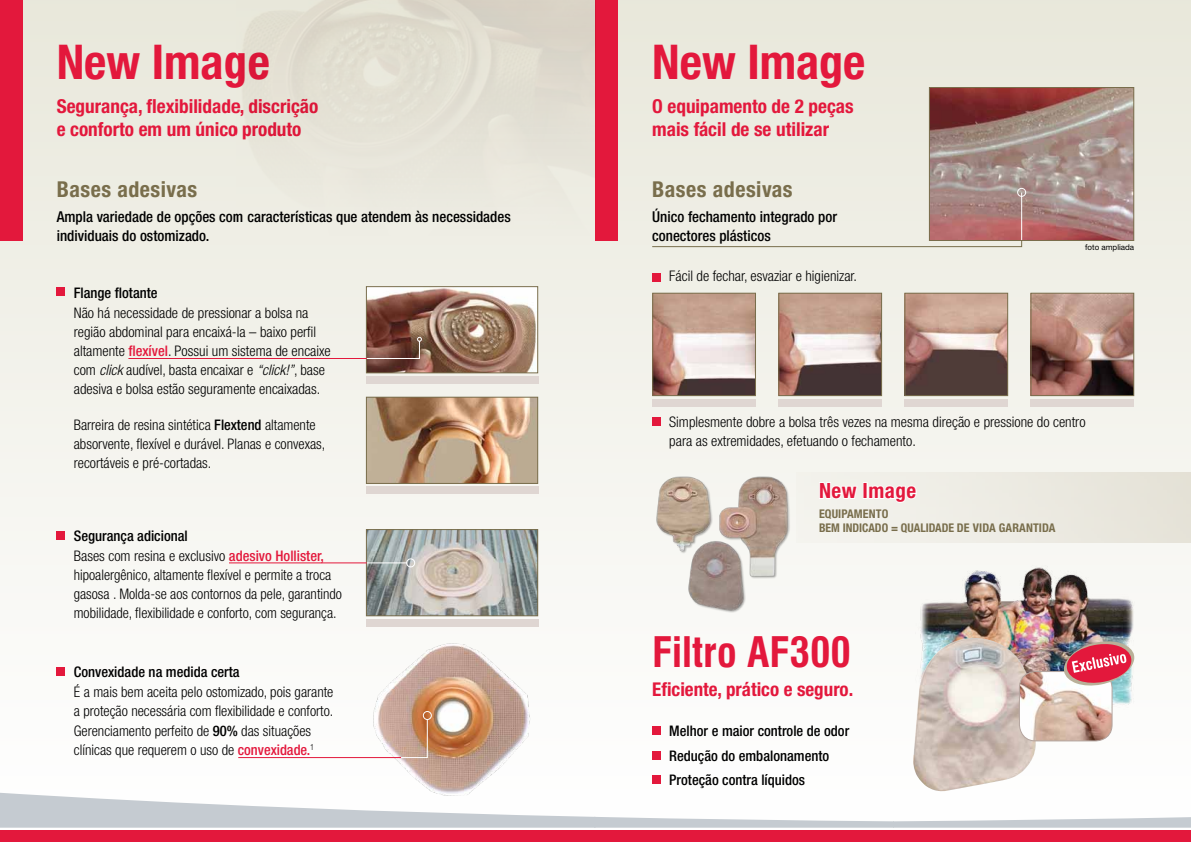
<style>
.page{position:relative;width:1191px;height:842px;background:#fff}
.page>*{position:absolute;margin:0;border:0;box-sizing:border-box;transform-origin:0 0}
.t1{font:700 condensed 48px "Helvetica Neue LT Std";color:#e3183c}
.t2{font:700 condensed 41px "Swiss 721 BT";color:#e3183c}
.t3{font:700 condensed 21.9px "Helvetica Neue LT Std";letter-spacing:.025em;color:#796e4c}
.t4{font:700 condensed 21px "Helvetica Neue LT Std";letter-spacing:.025em;color:#e3183c}
.t5{font:700 condensed 19.2px/23px "Helvetica Neue LT Std";color:#e3183c}
.t6{font:700 condensed 19px "Helvetica Neue LT Std";color:#e3183c}
.t7{font:500 condensed 15px/19px "Helvetica Neue LT Std";color:#000}
.t8{font:300 condensed 14.6px/19px "Helvetica Neue LT Std";color:#000}
.t9{font:500 condensed 14.6px/24.6px "Helvetica Neue LT Std";color:#000}
.t10{font:700 condensed 12px/14.4px "Helvetica Neue LT Std";color:#796e4c}
.t11{font:8px "Helvetica Neue LT Std";color:#000}
.s1{font-weight:500;color:#e3183c}
.s2{font-style:italic}
.s3{font-weight:500}
</style>
<div class="page">
<div style="left:0;top:0;width:1191px;height:839px;background:linear-gradient(to bottom,#e8e7da,#fff)"></div>
<img style="left:368px;top:531px;width:168px;height:83px">
<div style="left:366px;top:529px;width:172px;height:87px;border:1px solid #796e4c"></div>
<div style="left:366px;top:619px;width:172px;height:7px;background:#dfd6d2"></div>
<div style="left:0;top:0;width:23px;height:241px;background:#e3183c"></div>
<div style="left:595px;top:0;width:23px;height:241px;background:#e3183c"></div>
<div style="left:57px;top:288px;width:8px;height:8px;background:#e3183c"></div>
<div style="left:57px;top:531px;width:8px;height:8px;background:#e3183c"></div>
<div style="left:57px;top:667px;width:8px;height:9px;background:#e3183c"></div>
<div style="left:0;top:830px;width:1191px;height:12px;background:#e3183c"></div>
<svg style="left:0;top:792px;width:1191px;height:36px"></svg>
<hr style="left:229px;top:562px;width:138px;height:1px;background:#e3183c">
<div style="left:406px;top:558px;width:9px;height:9px;border:1px solid #fff;border-radius:50%"></div>
<img style="left:360px;top:632px;width:194px;height:181px">
<img style="left:368px;top:288px;width:168px;height:83px">
<div style="left:366px;top:286px;width:172px;height:87px;border:1px solid #796e4c"></div>
<div style="left:366px;top:376px;width:173px;height:7px;background:#dfd6d2"></div>
<div style="left:652px;top:273px;width:8px;height:8px;background:#e3183c"></div>
<div style="left:652px;top:417px;width:8px;height:9px;background:#e3183c"></div>
<img style="left:654px;top:295px;width:100px;height:99px">
<div style="left:652px;top:293px;width:104px;height:103px;border:1px solid #796e4c"></div>
<div style="left:652px;top:399px;width:104px;height:7px;background:#dfd6d2"></div>
<img style="left:780px;top:295px;width:100px;height:99px">
<div style="left:778px;top:293px;width:104px;height:103px;border:1px solid #796e4c"></div>
<div style="left:778px;top:399px;width:104px;height:7px;background:#dfd6d2"></div>
<img style="left:906px;top:295px;width:100px;height:99px">
<div style="left:904px;top:293px;width:104px;height:103px;border:1px solid #796e4c"></div>
<div style="left:904px;top:399px;width:104px;height:7px;background:#dfd6d2"></div>
<img style="left:1032px;top:295px;width:100px;height:99px">
<div style="left:1030px;top:293px;width:104px;height:103px;border:1px solid #796e4c"></div>
<div style="left:1030px;top:399px;width:104px;height:7px;background:#dfd6d2"></div>
<img style="left:368px;top:399px;width:168px;height:83px">
<div style="left:366px;top:397px;width:172px;height:87px;border:1px solid #796e4c"></div>
<div style="left:366px;top:487px;width:172px;height:7px;background:#dfd6d2"></div>
<img style="left:931px;top:89px;width:201px;height:150px">
<div style="left:929px;top:87px;width:205px;height:154px;border:1px solid #796e4c"></div>
<img style="left:236px;top:0;width:359px;height:241px">
<svg style="left:651px;top:240px;width:371px;height:7px;background:#dbd9cc"></svg>
<hr style="left:1021px;top:193px;width:1px;height:47px;background:#fff">
<div style="left:1017px;top:188px;width:9px;height:9px;border:1px solid #fff;border-radius:50%"></div>
<div style="left:796px;top:472px;width:395px;height:71px;background:#edebe3"></div>
<svg style="left:818px;top:468px;width:40px;height:50px"></svg>
<div style="left:862px;top:482px;width:5px;height:17px;border:2px solid #fff"></div>
<svg style="left:867px;top:482px;width:50px;height:21px"></svg>
<img style="left:646px;top:466px;width:152px;height:152px">
<hr style="left:128px;top:358px;width:239px;height:1px;background:#e3183c">
<svg style="left:366px;top:337px;width:56px;height:22px"></svg>
<hr style="left:367px;top:562px;width:40px;height:1px;background:#fff">
<hr style="left:238px;top:757px;width:163px;height:1px;background:#e3183c">
<div style="left:423px;top:711px;width:9px;height:9px;border:1px solid #fff;border-radius:50%"></div>
<svg style="left:400px;top:718px;width:28px;height:40px"></svg>
<img style="left:915px;top:559px;width:223px;height:161px">
<img style="left:913px;top:638px;width:122px;height:154px">
<img style="left:1019px;top:671px;width:93px;height:70px">
<div style="left:1019px;top:671px;width:93px;height:70px;border:1px solid #b4a59f;border-radius:16px"></div>
<svg style="left:1063px;top:641px;width:71px;height:44px;background:#cf6778"></svg>
<div style="left:652px;top:727px;width:8px;height:8px;background:#e3183c"></div>
<div style="left:652px;top:751px;width:8px;height:9px;background:#e3183c"></div>
<div style="left:652px;top:775px;width:8px;height:9px;background:#e3183c"></div>
<h1 class="t1" style="left:57px;top:33px;width:215px">New Image</h1>
<h3 class="t5" style="left:57px;top:95px;width:263px">Segurança, flexibilidade, discrição e conforto em um único produto</h3>
<h3 class="t3" style="left:57px;top:176px;width:142px">Bases adesivas</h3>
<p class="t7" style="left:57px;top:207px;width:455px">Ampla variedade de opções com características que atendem às necessidades individuais do ostomizado.</p>
<p class="t9" style="left:74px;top:280px;width:85px">Flange flotante</p>
<p class="t8" style="left:74px;top:303px;width:258px">Não há necessidade de pressionar a bolsa na região abdominal para encaixá-la – baixo perfil altamente <span class="s1">flexível</span>. Possui um sistema de encaixe com <span class="s2">click</span> audível, basta encaixar e <span class="s2">“click!”</span>, base adesiva e bolsa estão seguramente encaixadas.</p>
<p class="t8" style="left:74px;top:415px;width:253px">Barreira de resina sintética <span class="s3">Flextend</span> altamente absorvente, flexível e durável. Planas e convexas, recortáveis e pré-cortadas.</p>
<p class="t8" style="left:74px;top:525px;width:251px;line-height:20.3px"><span class="s3">Segurança adicional<br></span>Bases com resina e exclusivo <span class="s1">adesivo Hollister,</span></p>
<p class="t8" style="left:74px;top:565px;width:269px">hipoalergênico, altamente flexível e permite a troca gasosa . Molda-se aos contornos da pele, garantindo mobilidade, flexibilidade e conforto, com segurança.</p>
<p class="t9" style="left:74px;top:659px;width:167px">Convexidade na medida certa</p>
<p class="t8" style="left:74px;top:682px;width:261px">É a mais bem aceita pelo ostomizado, pois garante a proteção necessária com flexibilidade e conforto.<br>Gerenciamento perfeito de <span class="s3">90%</span> das situações clínicas que requerem o uso de <span class="s1">convexidade.</span><sup>1</sup></p>
<h1 class="t1" style="left:652px;top:33px;width:215px">New Image</h1>
<h3 class="t5" style="left:652px;top:95px;width:203px">O equipamento de 2 peças mais fácil de se utilizar</h3>
<h3 class="t3" style="left:652px;top:176px;width:142px">Bases adesivas</h3>
<p class="t7" style="left:652px;top:207px;width:186px">Único fechamento integrado por conectores plásticos</p>
<p class="t8" style="left:669px;top:267px;width:189px">Fácil de fechar, esvaziar e higienizar.</p>
<p class="t11" style="left:1085px;top:242px;width:51px">foto ampliada</p>
<p class="t8" style="left:669px;top:412px;width:418px">Simplesmente dobre a bolsa três vezes na mesma direção e pressione do centro para as extremidades, efetuando o fechamento.</p>
<h3 class="t4" style="left:819px;top:478px;width:99px">New Image</h3>
<p class="t10" style="left:819px;top:506px;width:238px">EQUIPAMENTO<br>BEM INDICADO = QUALIDADE DE VIDA GARANTIDA</p>
<h2 class="t2" style="left:652px;top:628px;width:200px">Filtro AF300</h2>
<h3 class="t6" style="left:652px;top:677px;width:203px">Eficiente, prático e seguro.</h3>
<p class="t9" style="left:669px;top:718px;width:181px">Melhor e maior controle de odor<br>Redução do embalonamento<br>Proteção contra líquidos</p>
</div>
